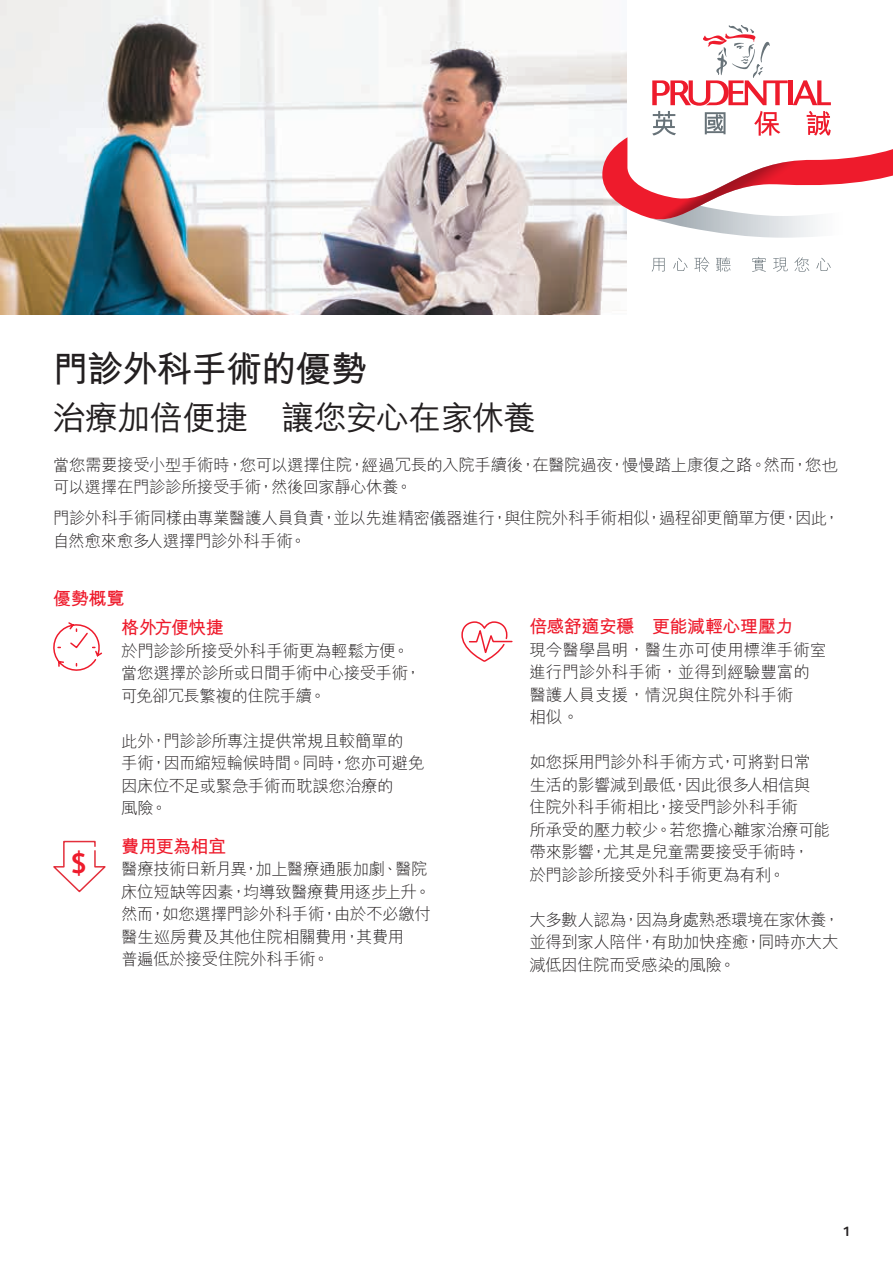
<style>
.page{position:relative;width:893px;height:1263px;background:#fff}
.page>*{position:absolute;margin:0;border:0;box-sizing:border-box;transform-origin:0 0}
.t1{font:700 36px "M Hei HK";letter-spacing:-.04em;color:#231f20}
.t2{font:500 33px "M Hei HK";letter-spacing:-.03em;color:#231f20}
.t3{font:700 28.35px "FS Albert Pro";color:#ee1b2c}
.t4{font:700 18px/28.8px "M Hei HK";letter-spacing:-.03em;color:#ee1b2c}
.t5{font:300 16.5px/22.5px "M Hei HK";letter-spacing:-.025em;color:#231f20}
.t6{font:300 16.5px/22.5px "M Hei HK";color:#231f20}
.t7{font:700 13.5px "FS Albert Pro";color:#231f20}
</style>
<div class="page">
<img style="left:0;top:0;width:627px;height:315px">
<svg style="left:602px;top:25px;width:291px;height:213px"></svg>
<svg style="left:652px;top:258px;width:13px;height:14px"></svg>
<svg style="left:673px;top:258px;width:15px;height:13px"></svg>
<svg style="left:694px;top:257px;width:15px;height:15px"></svg>
<svg style="left:716px;top:257px;width:15px;height:15px"></svg>
<svg style="left:752px;top:257px;width:14px;height:15px"></svg>
<svg style="left:773px;top:258px;width:15px;height:14px"></svg>
<svg style="left:794px;top:257px;width:15px;height:15px"></svg>
<svg style="left:816px;top:258px;width:15px;height:13px"></svg>
<svg style="left:53px;top:622px;width:50px;height:49px"></svg>
<svg style="left:53px;top:840px;width:53px;height:53px"></svg>
<svg style="left:461px;top:621px;width:52px;height:41px"></svg>
<h1 class="t1" style="left:53px;top:343px;width:316px">門診外科手術的優勢</h1>
<h2 class="t2" style="left:53px;top:394px;width:485px">治療加倍便捷 讓您安心在家休養</h2>
<p class="t5" style="left:53px;top:453px;width:786px">當您需要接受小型手術時，您可以選擇住院，經過冗長的入院手續後，在醫院過夜，慢慢踏上康復之路。然而，您也可以選擇在門診診所接受手術，然後回家靜心休養。</p>
<p class="t5" style="left:53px;top:506px;width:788px">門診外科手術同樣由專業醫護人員負責，並以先進精密儀器進行，與住院外科手術相似，過程卻更簡單方便，因此，自然愈來愈多人選擇門診外科手術。</p>
<p class="t4" style="left:121px;top:583px;width:104px;text-indent:-68px">優勢概覽<br>格外方便快捷</p>
<p class="t5" style="left:121px;top:639px;width:302px">於門診診所接受外科手術更為輕鬆方便。當您選擇於診所或日間手術中心接受手術，可免卻冗長繁複的住院手續。</p>
<p class="t5" style="left:121px;top:729px;width:305px">此外，門診診所專注提供常規且較簡單的<br>手術，因而縮短輪候時間。同時，您亦可避免因床位不足或緊急手術而耽誤您治療的<br>風險。</p>
<h3 class="t3" style="left:71px;top:843px;width:17px">$</h3>
<p class="t4" style="left:121px;top:830px;width:106px">費用更為相宜</p>
<p class="t5" style="left:121px;top:857px;width:311px">醫療技術日新月異，加上醫療通脹加劇、醫院床位短缺等因素，均導致醫療費用逐步上升。然而，如您選擇門診外科手術，由於不必繳付醫生巡房費及其他住院相關費用，其費用<br>普遍低於接受住院外科手術。</p>
<p class="t4" style="left:529px;top:611px;width:266px">倍感舒適安穩 更能減輕心理壓力</p>
<p class="t6" style="left:529px;top:638px;width:298px">現今醫學昌明，醫生亦可使用標準手術室進行門診外科手術，並得到經驗豐富的醫護人員支援，情況與住院外科手術<br>相似。</p>
<p class="t5" style="left:529px;top:750px;width:302px">如您採用門診外科手術方式，可將對日常生活的影響減到最低，因此很多人相信與住院外科手術相比，接受門診外科手術<br>所承受的壓力較少。若您擔心離家治療可能帶來影響，尤其是兒童需要接受手術時，於門診診所接受外科手術更為有利。</p>
<p class="t5" style="left:529px;top:908px;width:312px;text-align:justify">大多數人認為，因為身處熟悉環境在家休養，並得到家人陪伴，有助加快痊癒，同時亦大大減低因住院而受感染的風險。</p>
<p class="t7" style="left:843px;top:1222px;width:9px">1</p>
</div>
